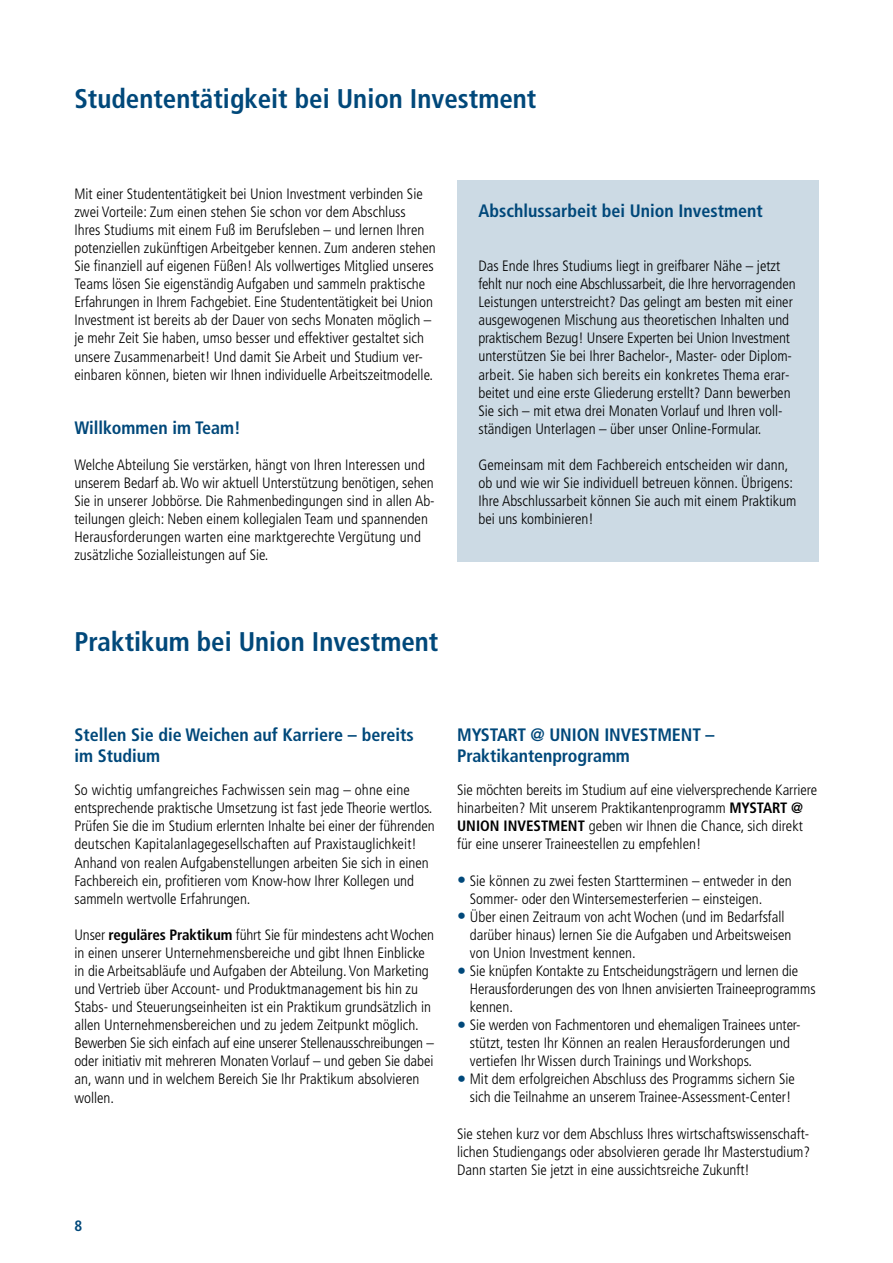
<style>
.page{position:relative;width:893px;height:1263px;background:#fff}
.page>*{position:absolute;margin:0;border:0;box-sizing:border-box;transform-origin:0 0}
.t1{font:700 condensed 27px "Frutiger";color:#00487a}
.t2{font:700 condensed 18px/21.3px "Frutiger";color:#00487a}
.t3{font:300 condensed 15px/18.1px "Frutiger";color:#000}
.t4{font:700 condensed 15px "Frutiger";color:#00487a}
.s1{font-weight:700}
.s2{font-size:18px;color:#00487a}
</style>
<div class="page">
<div style="left:457px;top:181px;width:362px;height:381px;background:#ccdae4"></div>
<h1 class="t1" style="left:74px;top:83px;width:463px">Studententätigkeit bei Union Investment</h1>
<p class="t3" style="left:74px;top:185px;width:363px">Mit einer Studententätigkeit bei Union Investment verbinden Sie zwei Vorteile: Zum einen stehen Sie schon vor dem Abschluss<br>Ihres Studiums mit einem Fuß im Berufsleben – und lernen Ihren potenziellen zukünftigen Arbeitgeber kennen. Zum anderen stehen Sie finanziell auf eigenen Füßen! Als vollwertiges Mitglied unseres Teams lösen Sie eigenständig Aufgaben und sammeln praktische Erfahrungen in Ihrem Fachgebiet. Eine Studententätigkeit bei Union Investment ist bereits ab der Dauer von sechs Monaten möglich – je mehr Zeit Sie haben, umso besser und effektiver gestaltet sich unsere Zusammenarbeit! Und damit Sie Arbeit und Studium ver&shy;einbaren können, bieten wir Ihnen individuelle Arbeitszeitmodelle.</p>
<p class="t2" style="left:74px;top:417px;width:168px">Willkommen im Team!</p>
<p class="t3" style="left:74px;top:456px;width:362px">Welche Abteilung Sie verstärken, hängt von Ihren Interessen und unserem Bedarf ab. Wo wir aktuell Unterstützung benötigen, sehen Sie in unserer Jobbörse. Die Rahmenbedingungen sind in allen Ab&shy;teilungen gleich: Neben einem kollegialen Team und spannenden Herausforderungen warten eine marktgerechte Vergütung und zusätzliche Sozialleistungen auf Sie.</p>
<h1 class="t1" style="left:74px;top:625px;width:365px">Praktikum bei Union Investment</h1>
<p class="t2" style="left:478px;top:200px;width:286px">Abschlussarbeit bei Union Investment</p>
<p class="t3" style="left:478px;top:257px;width:319px">Das Ende Ihres Studiums liegt in greifbarer Nähe – jetzt fehlt nur noch eine Abschlussarbeit, die Ihre hervorragenden Leistungen unterstreicht? Das gelingt am besten mit einer ausgewogenen Mischung aus theoretischen Inhalten und praktischem Bezug! Unsere Experten bei Union Investment unterstützen Sie bei Ihrer Bachelor-, Master- oder Diplom&shy;arbeit. Sie haben sich bereits ein konkretes Thema erar&shy;beitet und eine erste Gliederung erstellt? Dann bewerben Sie sich – mit etwa drei Monaten Vorlauf und Ihren voll&shy;ständigen Unterlagen – über unser Online-Formular.</p>
<p class="t3" style="left:478px;top:456px;width:320px">Gemeinsam mit dem Fachbereich entscheiden wir dann, ob und wie wir Sie individuell betreuen können. Übrigens:<br>Ihre Abschlussarbeit können Sie auch mit einem Praktikum bei uns kombinieren!</p>
<p class="t2" style="left:74px;top:724px;width:341px">Stellen Sie die Weichen auf Karriere – bereits im Studium</p>
<p class="t3" style="left:74px;top:781px;width:362px">So wichtig umfangreiches Fachwissen sein mag – ohne eine entsprechende praktische Umsetzung ist fast jede Theorie wertlos.<br>Prüfen Sie die im Studium erlernten Inhalte bei einer der führenden deutschen Kapitalanlagegesellschaften auf Praxistauglichkeit!<br>Anhand von realen Aufgabenstellungen arbeiten Sie sich in einen Fachbereich ein, profitieren vom Know-how Ihrer Kollegen und sammeln wertvolle Erfahrungen.</p>
<p class="t3" style="left:74px;top:926px;width:361px">Unser <span class="s1">reguläres Praktikum</span> führt Sie für mindestens acht Wochen in einen unserer Unternehmensbereiche und gibt Ihnen Einblicke in die Arbeitsabläufe und Aufgaben der Abteilung. Von Marketing und Vertrieb über Account- und Produktmanagement bis hin zu Stabs- und Steuerungseinheiten ist ein Praktikum grundsätzlich in allen Unternehmensbereichen und zu jedem Zeitpunkt möglich.<br>Bewerben Sie sich einfach auf eine unserer Stellenausschreibungen – oder initiativ mit mehreren Monaten Vorlauf – und geben Sie dabei an, wann und in welchem Bereich Sie Ihr Praktikum absolvieren wollen.</p>
<p class="t4" style="left:74px;top:1216px;width:9px">8</p>
<p class="t2" style="left:457px;top:724px;width:259px">MYSTART @ UNION INVESTMENT –<br>Praktikantenprogramm</p>
<p class="t3" style="left:457px;top:781px;width:362px">Sie möchten bereits im Studium auf eine vielversprechende Karriere hinarbeiten? Mit unserem Praktikantenprogramm <span class="s1">MYSTART @ UNION INVESTMENT</span> geben wir Ihnen die Chance, sich direkt für eine unserer Traineestellen zu empfehlen!</p>
<p class="t3" style="left:470px;top:871px;width:323px;text-indent:-13px"><span class="s2">•</span> Sie können zu zwei festen Startterminen – entweder in den<br>Sommer- oder den Wintersemesterferien – einsteigen.</p>
<p class="t3" style="left:470px;top:908px;width:323px;text-indent:-13px"><span class="s2">•</span> Über einen Zeitraum von acht Wochen (und im Bedarfsfall darüber hinaus) lernen Sie die Aufgaben und Arbeitsweisen von Union Investment kennen.</p>
<p class="t3" style="left:470px;top:962px;width:347px;text-indent:-13px"><span class="s2">•</span> Sie knüpfen Kontakte zu Entscheidungsträgern und lernen die<br>Herausforderungen des von Ihnen anvisierten Traineeprogramms kennen.</p>
<p class="t3" style="left:470px;top:1016px;width:332px;text-indent:-13px"><span class="s2">•</span> Sie werden von Fachmentoren und ehemaligen Trainees unter&shy;stützt, testen Ihr Können an realen Herausforderungen und vertiefen Ihr Wissen durch Trainings und Workshops.</p>
<p class="t3" style="left:457px;top:1070px;width:339px;text-align:right"><span class="s2">•</span> Mit dem erfolgreichen Abschluss des Programms sichern Sie sich die Teilnahme an unserem Trainee-Assessment-Center!</p>
<p class="t3" style="left:457px;top:1124px;width:355px;text-align:justify">Sie stehen kurz vor dem Abschluss Ihres wirtschaftswissenschaft&shy;lichen Studiengangs oder absolvieren gerade Ihr Masterstudium?<br>Dann starten Sie jetzt in eine aussichtsreiche Zukunft!</p>
</div>
